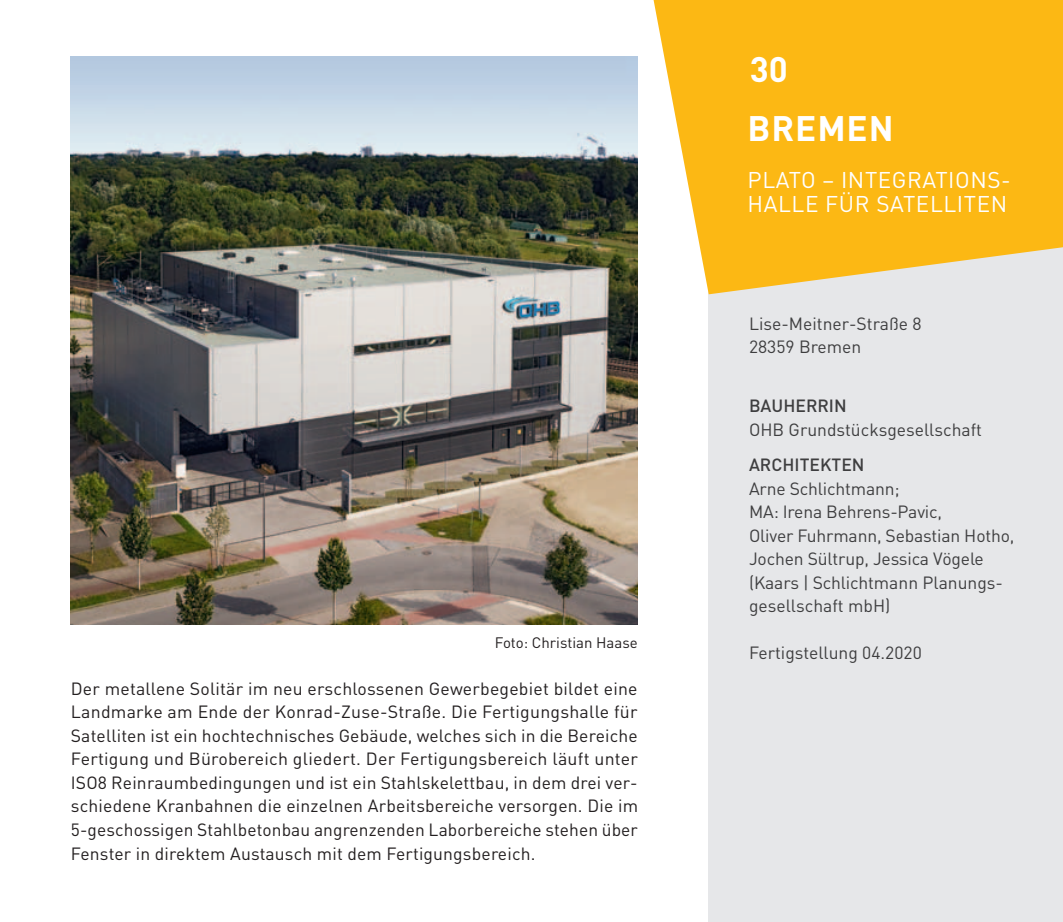
<style>
.page{position:relative;width:1063px;height:922px;background:#fff}
.page>*{position:absolute;margin:0;border:0;box-sizing:border-box;transform-origin:0 0}
.t1{font:700 35px "DIN";letter-spacing:.025em;color:#fff}
.t2{font:22.5px "DIN";letter-spacing:.025em;color:#fff}
.t3{font:17.5px/23.5px "DIN";letter-spacing:.01em;color:#231f20;text-align:justify}
.t4{font:17.5px/23.5px "DIN";letter-spacing:-.01em;color:#3e3e3f}
.t5{font:500 17.5px "DIN";color:#3e3e3f}
.t6{font:15px "DIN";color:#231f20}
</style>
<div class="page">
<div style="left:709px;top:234px;width:354px;height:687px;background:#e6e7e9"></div>
<svg style="left:654px;top:0;width:409px;height:294px;background:#fabf32"></svg>
<img style="left:71px;top:57px;width:567px;height:567px">
<p class="t6" style="left:495px;top:632px;width:144px">Foto: Christian Haase</p>
<p class="t3" style="left:71px;top:676px;width:569px">Der metallene Solitär im neu erschlossenen Gewerbegebiet bildet eine Landmarke am Ende der Konrad-Zuse-Straße. Die Fertigungshalle für Satelliten ist ein hochtechnisches Gebäude, welches sich in die Bereiche Fertigung und Bürobereich gliedert. Der Fertigungsbereich läuft unter ISO8 Reinraumbedingungen und ist ein Stahlskelettbau, in dem drei ver&shy;schiedene Kranbahnen die einzelnen Arbeitsbereiche versorgen. Die im 5-geschossigen Stahlbetonbau angrenzenden Laborbereiche stehen über Fenster in direktem Austausch mit dem Fertigungsbereich.</p>
<h1 class="t1" style="left:750px;top:47px;width:40px">30</h1>
<h1 class="t1" style="left:748px;top:106px;width:147px">BREMEN</h1>
<p class="t2" style="left:748px;top:166px;width:115px">PLATO – Integrations</p>
<p class="t2" style="left:1001px;top:166px;width:11px">-</p>
<p class="t2" style="left:748px;top:190px;width:31px">halle</p>
<p class="t2" style="left:825px;top:190px;width:79px">für Satelliten</p>
<p class="t4" style="left:749px;top:311px;width:174px">Lise-Meitner-Straße 8<br>28359 Bremen</p>
<p class="t5" style="left:749px;top:394px;width:99px">BAUHERRIN</p>
<p class="t4" style="left:749px;top:417px;width:235px">OH B Grundstücksgesellschaft</p>
<p class="t5" style="left:749px;top:453px;width:117px">ARCHITEKTEN</p>
<p class="t4" style="left:749px;top:476px;width:267px">Arne Schlichtmann;<br>MA: Irena Behrens-Pavic,<br>Oliver Fuhrmann, Sebastian Hotho,<br>Jochen Sültrup, Jessica Vögele (Kaars | Schlichtmann Planungs&shy;gesellschaft mbH )</p>
<p class="t4" style="left:749px;top:641px;width:174px">Fertigstellung 04.2020</p>
</div>
